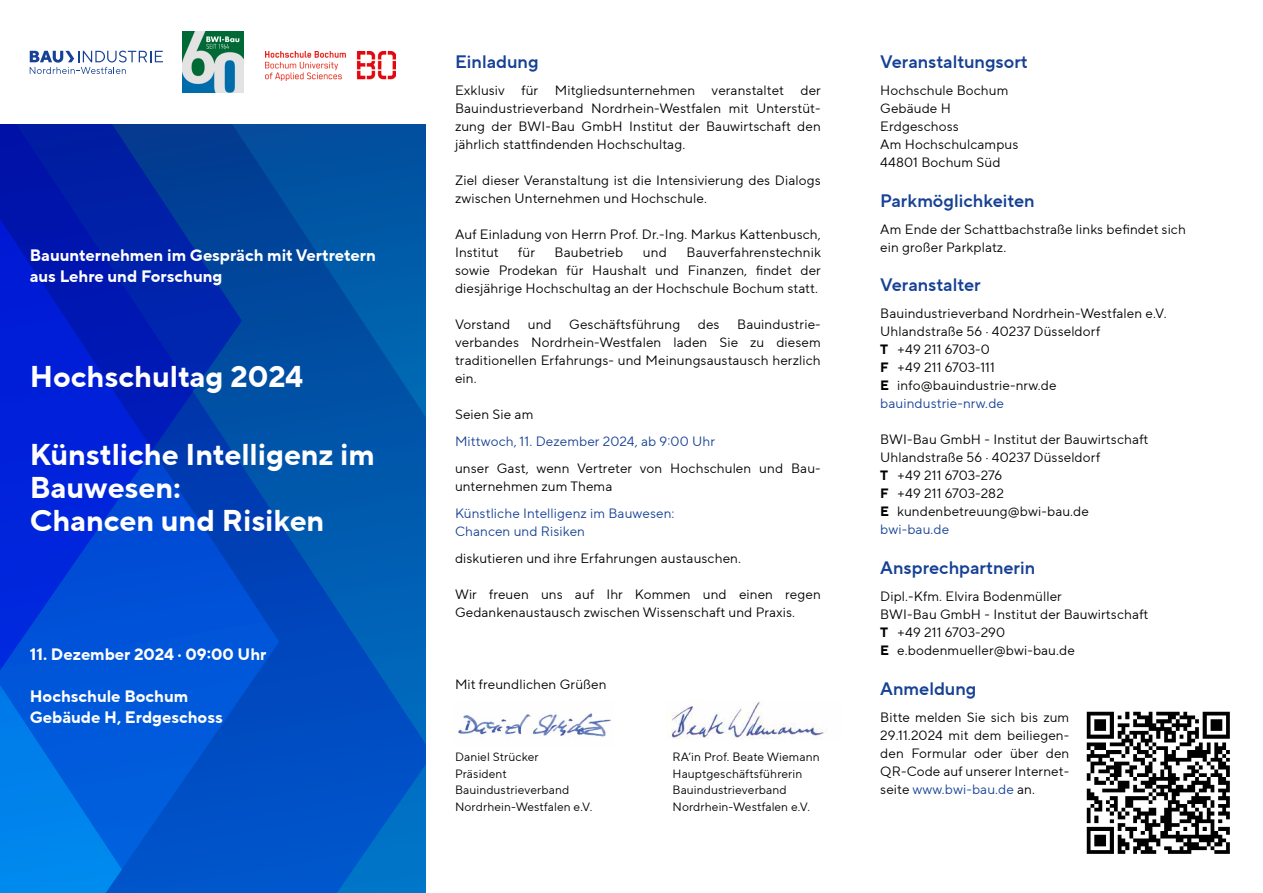
<style>
.page{position:relative;width:1263px;height:893px;background:#fff}
.page>*{position:absolute;margin:0;border:0;box-sizing:border-box;transform-origin:0 0}
.t1{font:700 30px/33px "TT Norms Pro";color:#fff}
.t2{font:18px "TT Norms Pro Dm Bd";color:#164194}
.t3{font:700 16.5px/21px "TT Norms Pro";color:#fff}
.t4{font:13.5px/18px "TT Norms Pro";letter-spacing:.01em;color:#000}
.t5{font:13.5px/18px "TT Norms Pro";letter-spacing:.01em;color:#164194}
.t6{font:12px "TT Norms Pro";letter-spacing:.01em;color:#000}
.s1{font-weight:700}
.s2{color:#164194}
</style>
<div class="page">
<svg style="left:242px;top:124px;width:183px;height:769px;background:#0053b1"></svg>
<svg style="left:0;top:124px;width:242px;height:769px;background:#003ec7"></svg>
<svg style="left:30px;top:51px;width:133px;height:23px"></svg>
<img style="left:1086px;top:711px;width:144px;height:143px">
<img style="left:667px;top:702px;width:161px;height:38px">
<img style="left:458px;top:712px;width:153px;height:26px">
<img style="left:266px;top:51px;width:129px;height:29px">
<img style="left:182px;top:32px;width:61px;height:61px">
<p class="t3" style="left:30px;top:245px;width:348px">Bauunternehmen im Gespräch mit Vertretern aus Lehre und Forschung</p>
<h1 class="t1" style="left:30px;top:360px;width:275px">Hochschultag 2024</h1>
<h1 class="t1" style="left:30px;top:438px;width:346px">Künstliche Intelligenz im<br>Bauwesen:<br>Chancen und Risiken</h1>
<p class="t3" style="left:30px;top:644px;width:238px">11. Dezember 2024 · 09:00 Uhr</p>
<p class="t3" style="left:30px;top:686px;width:194px">Hochschule Bochum<br>Gebäude H, Erdgeschoss</p>
<h2 class="t2" style="left:455px;top:49px;width:85px">Einladung</h2>
<p class="t4" style="left:455px;top:81px;width:367px;text-align:justify">Exklusiv für Mitgliedsunternehmen veranstaltet der Bauindustrieverband Nordrhein-Westfalen mit Unterstüt&shy;zung der BWI-Bau GmbH Institut der Bauwirtschaft den jährlich stattfindenden Hochschultag.</p>
<p class="t4" style="left:455px;top:171px;width:367px">Ziel dieser Veranstaltung ist die Intensivierung des Dialogs zwischen Unternehmen und Hochschule.</p>
<p class="t4" style="left:455px;top:225px;width:367px">Auf Einladung von Herrn Prof. Dr.-Ing. Markus Kattenbusch,<br>Institut</p>
<p class="t4" style="left:455px;top:243px;width:367px;text-align:justify;text-indent:231px">Bauverfahrenstechnik sowie Prodekan für Haushalt und Finanzen, findet der diesjährige Hochschultag an der Hochschule Bochum statt.</p>
<p class="t4" style="left:455px;top:315px;width:57px">Vorstand</p>
<p class="t4" style="left:528px;top:315px;width:25px">und</p>
<p class="t4" style="left:569px;top:315px;width:112px">Geschäftsführung</p>
<p class="t4" style="left:698px;top:315px;width:23px">des</p>
<p class="t4" style="left:518px;top:243px;width:19px">für</p>
<p class="t4" style="left:555px;top:243px;width:70px">Baubetrieb</p>
<p class="t4" style="left:643px;top:243px;width:25px">und</p>
<p class="t4" style="left:455px;top:315px;width:367px;text-align:justify;text-indent:282px">Bauindustrie&shy;verbandes Nordrhein-Westfalen laden Sie zu diesem traditionellen Erfahrungs- und Meinungsaustausch herzlich ein.</p>
<p class="t4" style="left:455px;top:405px;width:80px">Seien Sie am</p>
<p class="t5" style="left:455px;top:432px;width:262px">Mittwoch, 11. Dezember 2024, ab 9:00 Uhr</p>
<p class="t4" style="left:455px;top:459px;width:367px">unser Gast, wenn Vertreter von Hochschulen und Bau&shy;unternehmen zum Thema</p>
<p class="t5" style="left:455px;top:504px;width:221px">Künstliche Intelligenz im Bauwesen:<br>Chancen und Risiken</p>
<p class="t4" style="left:455px;top:549px;width:287px">diskutieren und ihre Erfahrungen austauschen.</p>
<p class="t4" style="left:455px;top:585px;width:367px">Wir freuen uns auf Ihr Kommen und einen regen<br>Gedankenaustausch zwischen Wissenschaft und Praxis.</p>
<p class="t4" style="left:455px;top:675px;width:153px">Mit freundlichen Grüßen</p>
<p class="t6" style="left:455px;top:748px;width:85px">Daniel Strücker</p>
<p class="t6" style="left:672px;top:748px;width:149px">RA‘in Prof. Beate Wiemann</p>
<p class="t6" style="left:455px;top:765px;width:53px">Präsident</p>
<p class="t6" style="left:672px;top:765px;width:131px">Hauptgeschäftsführerin</p>
<p class="t6" style="left:455px;top:781px;width:116px">Bauindustrieverband</p>
<p class="t6" style="left:672px;top:781px;width:116px">Bauindustrieverband</p>
<p class="t6" style="left:455px;top:798px;width:139px">Nordrhein-Westfalen e.V.</p>
<p class="t6" style="left:672px;top:798px;width:139px">Nordrhein-Westfalen e.V.</p>
<h2 class="t2" style="left:880px;top:49px;width:149px">Veranstaltungsort</h2>
<p class="t4" style="left:880px;top:81px;width:140px">Hochschule Bochum<br>Gebäude H<br>Erdgeschoss<br>Am Hochschulcampus<br>44801 Bochum Süd</p>
<h2 class="t2" style="left:880px;top:187px;width:156px">Parkmöglichkeiten</h2>
<p class="t4" style="left:880px;top:220px;width:307px">Am Ende der Schattbachstraße links befindet sich ein großer Parkplatz.</p>
<h2 class="t2" style="left:880px;top:272px;width:102px">Veranstalter</h2>
<p class="t4" style="left:880px;top:305px;width:288px">Bauindustrieverband Nordrhein-Westfalen e.V.<br>Uhlandstraße 56 · 40237 Düsseldorf<br><span class="s1">T</span> +49 211 6703-0<br><span class="s1">F</span> +49 211 6703-111<br><span class="s1">E</span> info@bauindustrie-nrw.de <span class="s2">bauindustrie-nrw.de</span></p>
<p class="t4" style="left:880px;top:430px;width:270px">BWI-Bau GmbH - Institut der Bauwirtschaft<br>Uhlandstraße 56 · 40237 Düsseldorf<br><span class="s1">T</span> +49 211 6703-276<br><span class="s1">F</span> +49 211 6703-282<br><span class="s1">E</span> kundenbetreuung@bwi-bau.de <span class="s2">bwi-bau.de</span></p>
<h2 class="t2" style="left:880px;top:554px;width:157px">Ansprechpartnerin</h2>
<p class="t4" style="left:880px;top:587px;width:270px">Dipl.-Kfm. Elvira Bodenmüller<br>BWI-Bau GmbH - Institut der Bauwirtschaft<br><span class="s1">T</span> +49 211 6703-290<br><span class="s1">E</span> e.bodenmueller@bwi-bau.de</p>
<h2 class="t2" style="left:880px;top:675px;width:98px">Anmeldung</h2>
<p class="t4" style="left:880px;top:708px;width:191px;text-align:justify">Bitte melden Sie sich bis zum 29.11.2024 mit dem beiliegen&shy;den Formular oder über den QR-Code auf unserer Internet&shy;seite <span class="s2">www.bwi-bau.de</span> an.</p>
</div>
